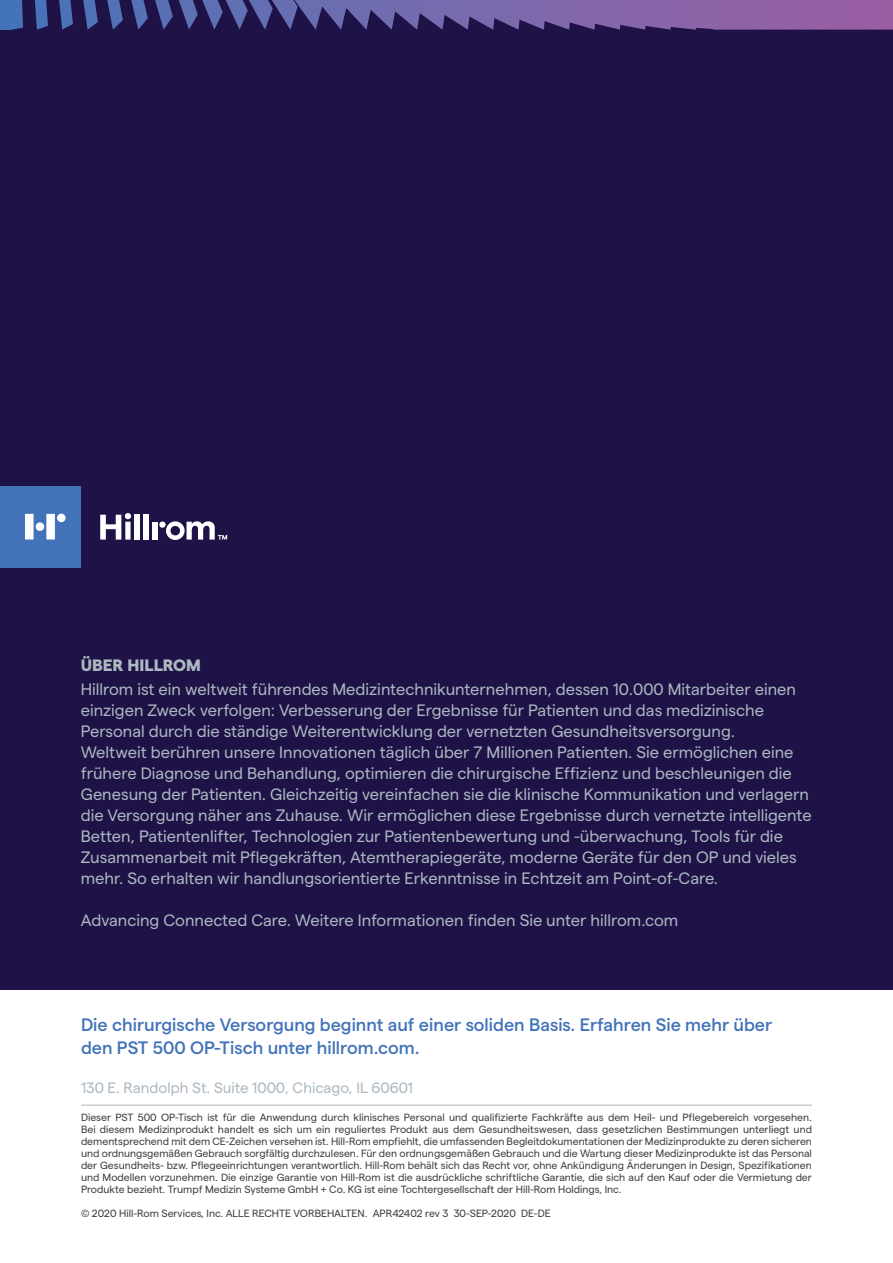
<style>
.page{position:relative;width:893px;height:1263px;background:#fff}
.page>*{position:absolute;margin:0;border:0;box-sizing:border-box;transform-origin:0 0}
.t1{font:500 18px/22.5px "Matter";color:#4273b8}
.t2{font:16.5px/21px "Matter";color:#abb8c1}
.t3{font:800 16.5px "Matter";color:#abb8c1}
.t4{font:15px "Matter";color:#abb8c1}
.t5{font:10.5px/12px "Matter";color:#3c3c3b;text-align:justify}
</style>
<div class="page">
<div style="left:0;top:0;width:893px;height:990px;background:#1e1246"></div>
<hr style="left:81px;top:1105px;width:731px;height:1px;background:#abb8c1">
<div style="left:0;top:486px;width:81px;height:81px;background:#4273b8"></div>
<svg style="left:25px;top:514px;width:9px;height:25px"></svg>
<svg style="left:46px;top:514px;width:9px;height:25px"></svg>
<div style="left:57px;top:514px;width:9px;height:8px;background:#fff;border-radius:50%"></div>
<div style="left:36px;top:522px;width:8px;height:9px;background:#fff;border-radius:50%"></div>
<div style="left:135px;top:514px;width:5px;height:26px;background:#fff"></div>
<div style="left:144px;top:514px;width:5px;height:26px;background:#fff"></div>
<div style="left:153px;top:522px;width:5px;height:18px;background:#fff"></div>
<svg style="left:159px;top:521px;width:7px;height:7px"></svg>
<svg style="left:100px;top:513px;width:31px;height:27px"></svg>
<svg style="left:166px;top:521px;width:61px;height:19px"></svg>
<svg style="left:11px;top:0;width:882px;height:30px"></svg>
<div style="left:0;top:0;width:11px;height:30px;background:#4273b8"></div>
<h2 class="t3" style="left:81px;top:652px;width:122px">ÜBER HILLROM</h2>
<p class="t2" style="left:81px;top:677px;width:732px">Hillrom ist ein weltweit führendes Medizintechnikunternehmen, dessen 10.000 Mitarbeiter einen einzigen Zweck verfolgen: Verbesserung der Ergebnisse für Patienten und das medizinische Personal durch die ständige Weiterentwicklung der vernetzten Gesundheitsversorgung.<br>Weltweit berühren unsere Innovationen täglich über 7 Millionen Patienten. Sie ermöglichen eine frühere Diagnose und Behandlung, optimieren die chirurgische Effizienz und beschleunigen die Genesung der Patienten. Gleichzeitig vereinfachen sie die klinische Kommunikation und verlagern die Versorgung näher ans Zuhause. Wir ermöglichen diese Ergebnisse durch vernetzte intelligente Betten, Patientenlifter, Technologien zur Patientenbewertung und -überwachung, Tools für die Zusammenarbeit mit Pflegekräften, Atemtherapiegeräte, moderne Geräte für den OP und vieles mehr. So erhalten wir handlungsorientierte Erkenntnisse in Echtzeit am Point-of-Care.</p>
<h2 class="t2" style="left:81px;top:908px;width:599px">Advancing Connected Care. Weitere Informationen finden Sie unter hillrom.com</h2>
<h1 class="t1" style="left:81px;top:1012px;width:693px">Die chirurgische Versorgung beginnt auf einer soliden Basis. Erfahren Sie mehr über den PST 500 OP-Tisch unter hillrom.com.</h1>
<h3 class="t4" style="left:81px;top:1076px;width:334px">130 E. Randolph St. Suite 1000, Chicago, IL 60601</h3>
<p class="t5" style="left:81px;top:1111px;width:732px">Dieser PST 500 OP-Tisch ist für die Anwendung durch klinisches Personal und qualifizierte Fachkräfte aus dem Heil- und Pflegebereich vorgesehen.<br>Bei diesem Medizinprodukt handelt es sich um ein reguliertes Produkt aus dem Gesundheitswesen, dass gesetzlichen Bestimmungen unterliegt und dementsprechend mit dem CE-Zeichen versehen ist. Hill-Rom empfiehlt, die umfassenden Begleitdokumentationen der Medizinprodukte zu deren sicheren und ordnungsgemäßen Gebrauch sorgfältig durchzulesen. Für den ordnungsgemäßen Gebrauch und die Wartung dieser Medizinprodukte ist das Personal der Gesundheits- bzw. Pflegeeinrichtungen verantwortlich. Hill-Rom behält sich das Recht vor, ohne Ankündigung Änderungen in Design, Spezifikationen und Modellen vorzunehmen. Die einzige Garantie von Hill-Rom ist die ausdrückliche schriftliche Garantie, die sich auf den Kauf oder die Vermietung der Produkte bezieht. Trumpf Medizin Systeme GmbH + Co. KG ist eine Tochtergesellschaft der Hill-Rom Holdings, Inc.</p>
<p class="t5" style="left:81px;top:1207px;width:471px">© 2020 Hill-Rom Services, Inc. ALLE RECHTE VORBEHALTEN. APR42402 rev 3 30-SEP-2020 DE-DE</p>
</div>
